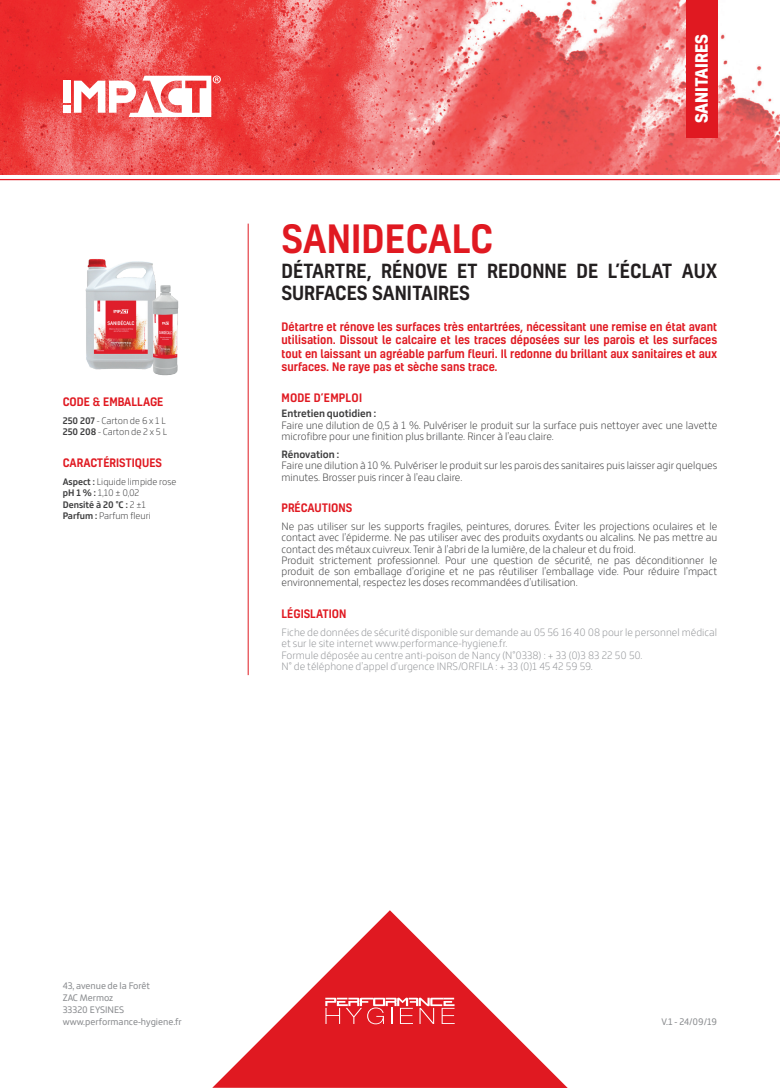
<style>
.page{position:relative;width:780px;height:1088px;background:#fff}
.page>*{position:absolute;margin:0;border:0;box-sizing:border-box;transform-origin:0 0}
.t1{font:500 37.5px "Kelson";color:#e01921}
.t2{font:500 18.75px/21.2px "Kelson";color:#231f20}
.t3{font:700 16.38px "Kelson";letter-spacing:-.005em;color:#fff}
.t4{font:200 11.25px/11.2px "Bronkoh";color:#3e3e3f}
.t5{font:500 11.25px/13.5px "Kelson";color:#e01921;text-align:justify}
.t6{font:200 11.25px/11.2px "Bronkoh";color:#949699}
.t7{font:700 11.25px "Bronkoh";color:#3e3e3f}
.t8{font:200 10px/11.2px "Bronkoh";color:#3e3e3f}
.t9{font:10px/12px "Bronkoh";color:#8a8c8f}
.s1{font-weight:700}
</style>
<div class="page">
<img style="left:0;top:0;width:779px;height:175px">
<hr style="left:0;top:179px;width:780px;height:1px;background:#e01921">
<div style="left:63px;top:105px;width:7px;height:8px;background:#fff"></div>
<div style="left:63px;top:81px;width:7px;height:22px;background:#fff"></div>
<svg style="left:74px;top:76px;width:147px;height:41px"></svg>
<svg style="left:212px;top:910px;width:355px;height:178px"></svg>
<svg style="left:325px;top:997px;width:129px;height:27px;background:#e75459"></svg>
<div style="left:686px;top:0;width:31px;height:138px;background:#e01921"></div>
<hr style="left:248px;top:224px;width:1px;height:451px;background:#e01921">
<img style="left:85px;top:259px;width:69px;height:111px">
<img style="left:145px;top:275px;width:34px;height:101px">
<p class="t5" style="left:63px;top:394px;width:102px">CODE &amp; EMBALLAGE</p>
<p class="t8" style="left:63px;top:415px;width:106px"><span class="s1">250 207</span> - Carton de 6 x 1 L<br><span class="s1">250 208</span> - Carton de 2 x 5 L</p>
<p class="t5" style="left:63px;top:455px;width:101px">CARACTÉRISTIQUES</p>
<p class="t8" style="left:63px;top:476px;width:115px"><span class="s1">Aspect :</span> Liquide limpide rose <span class="s1">pH 1 % :</span> 1,10 ± 0,02<br><span class="s1">Densité à 20 °C :</span> 2 ±1<br><span class="s1">Parfum :</span> Parfum fleuri</p>
<h3 class="t3" style="left:690px;top:123px;width:90px;rotate:-90deg">SANITAIRES</h3>
<h1 class="t1" style="left:281px;top:213px;width:213px">SANIDECALC</h1>
<h2 class="t2" style="left:281px;top:260px;width:437px">DÉTARTRE, RÉNOVE ET REDONNE DE L’ÉCLAT AUX<br>SURFACES SANITAIRES</h2>
<p class="t5" style="left:281px;top:319px;width:437px">Détartre et rénove les surfaces très entartrées, nécessitant une remise en état avant utilisation. Dissout le calcaire et les traces déposées sur les parois et les surfaces tout en laissant un agréable parfum fleuri. Il redonne du brillant aux sanitaires et aux surfaces. Ne raye pas et sèche sans trace.</p>
<p class="t5" style="left:281px;top:391px;width:82px">MODE D’EMPLOI</p>
<p class="t7" style="left:281px;top:407px;width:96px">Entretien quotidien :</p>
<p class="t4" style="left:281px;top:419px;width:437px">Faire une dilution de 0,5 à 1 %. Pulvériser le produit sur la surface puis nettoyer avec une lavette microfibre pour une finition plus brillante. Rincer à l’eau claire.</p>
<p class="t7" style="left:281px;top:448px;width:59px">Rénovation :</p>
<p class="t4" style="left:281px;top:460px;width:437px">Faire une dilution à 10 %. Pulvériser le produit sur les parois des sanitaires puis laisser agir quelques minutes. Brosser puis rincer à l’eau claire.</p>
<p class="t5" style="left:281px;top:500px;width:72px">PRÉCAUTIONS</p>
<p class="t4" style="left:281px;top:521px;width:437px">Ne pas utiliser sur les supports fragiles, peintures, dorures. Éviter les projections oculaires et le contact avec l’épiderme. Ne pas utiliser avec des produits oxydants ou alcalins. Ne pas mettre au contact des métaux cuivreux. Tenir à l’abri de la lumière, de la chaleur et du froid.<br>Produit strictement professionnel. Pour une question de sécurité, ne pas déconditionner le produit de son emballage d’origine et ne pas réutiliser l’emballage vide. Pour réduire l’mpact environnemental, respectez les doses recommandées d’utilisation.</p>
<p class="t5" style="left:281px;top:606px;width:66px">LÉGISLATION</p>
<p class="t6" style="left:281px;top:627px;width:437px">Fiche de données de sécurité disponible sur demande au 05 56 16 40 08 pour le personnel médical et sur le site internet www.performance-hygiene.fr.<br>Formule déposée au centre anti-poison de Nancy (N°0338) : + 33 (0)3 83 22 50 50.<br>N° de téléphone d’appel d’urgence INRS/ORFILA : + 33 (0)1 45 42 59 59.</p>
<p class="t9" style="left:63px;top:980px;width:120px">43, avenue de la Forêt<br>ZAC Mermoz<br>33320 EYSINES www.performance-hygiene.fr</p>
<p class="t9" style="left:661px;top:1016px;width:57px">V.1 - 24/09/19</p>
</div>
